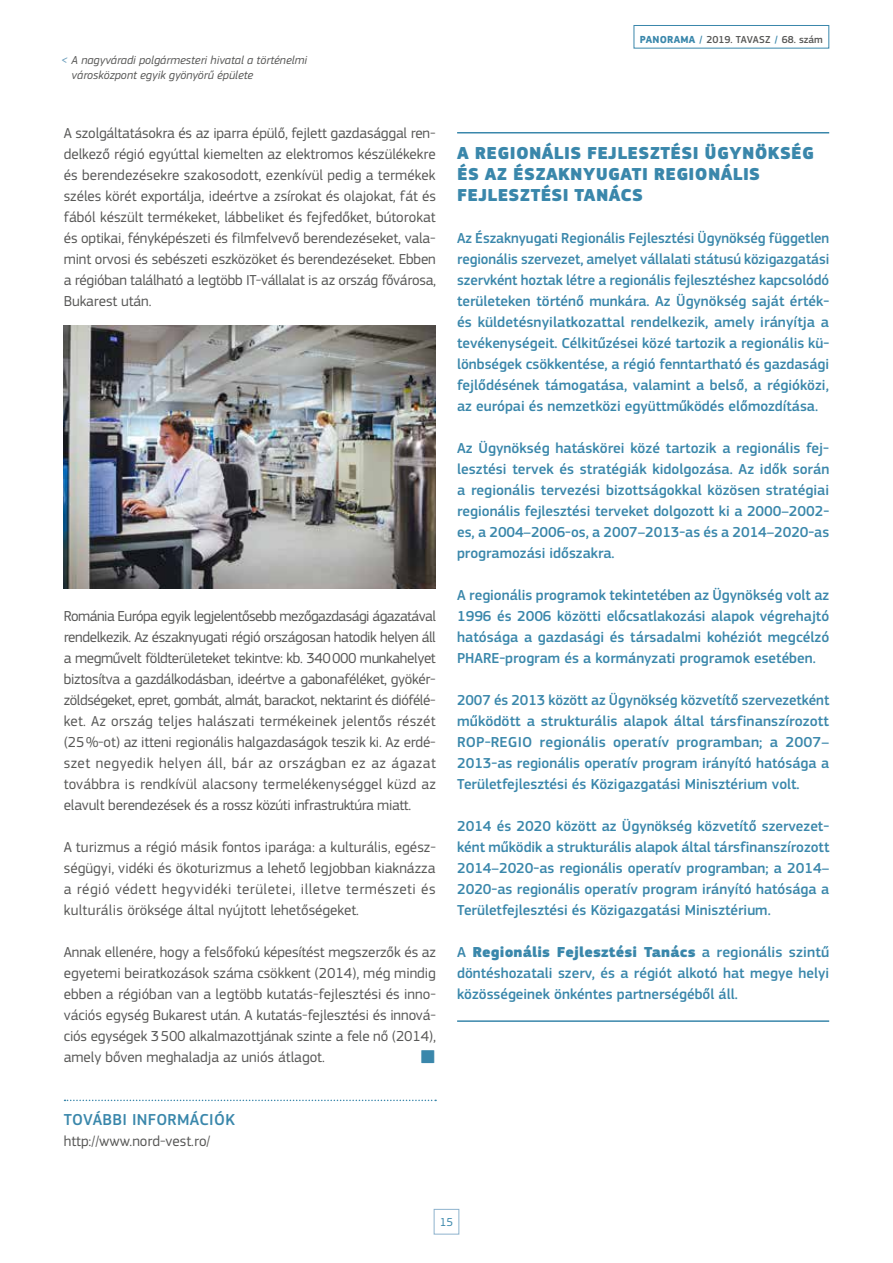
<style>
.page{position:relative;width:893px;height:1263px;background:#fff}
.page>*{position:absolute;margin:0;border:0;box-sizing:border-box;transform-origin:0 0}
.t1{font:900 18px/21px "EC Square Sans Pro";letter-spacing:.02em;color:#3a87ab}
.t2{font:500 16.5px "EC Square Sans Pro";letter-spacing:.02em;color:#3a87ab}
.t3{font:500 15px/21px "EC Square Sans Pro";color:#3a87ab;text-align:justify}
.t4{font:15px/21px "EC Square Sans Pro";letter-spacing:-.005em;color:#575756;text-align:justify}
.t5{font:italic 12px/15px "EC Square Sans Pro";color:#575756}
.t6{font:12px "EC Square Sans Pro";color:#3a87ab}
.t7{font:500 10.5px "EC Square Sans Pro";color:#575756}
.s1{color:#689cbb}
.s2{font-weight:700;color:#3a87ab}
.s3{color:#3a87ab}
.s4{font-weight:900}
</style>
<div class="page">
<div style="left:434px;top:1209px;width:25px;height:25px;border:1px solid #8eb3cd"></div>
<div style="left:634px;top:25px;width:195px;height:23px;border:1px solid #3a87ab"></div>
<svg style="left:65px;top:1099px;width:371px;height:2px"></svg>
<hr style="left:457px;top:132px;width:372px;height:1px;background:#3a87ab">
<hr style="left:457px;top:1020px;width:372px;height:2px;background:#3a87ab">
<img style="left:64px;top:325px;width:372px;height:264px">
<p class="t5" style="left:72px;top:53px;width:237px;text-indent:-10px"><span class="s1">&lt;</span> A nagyváradi polgármesteri hivatal a történelmi városközpont egyik gyönyörű épülete</p>
<p class="t4" style="left:64px;top:123px;width:374px">A szolgáltatásokra és az iparra épülő, fejlett gazdasággal ren&shy;delkező régió egyúttal kiemelten az elektromos készülékekre és berendezésekre szakosodott, ezenkívül pedig a termékek széles körét exportálja, ideértve a zsírokat és olajokat, fát és fából készült termékeket, lábbeliket és fejfedőket, bútorokat és optikai, fényképészeti és filmfelvevő berendezéseket, vala&shy;mint orvosi és sebészeti eszközöket és berendezéseket. Ebben a régióban található a legtöbb IT-vállalat is az ország fővárosa, Bukarest után.</p>
<p class="t4" style="left:64px;top:606px;width:374px">Románia Európa egyik legjelentősebb mezőgazdasági ágazatával rendelkezik. Az északnyugati régió országosan hatodik helyen áll a megművelt földterületeket tekintve: kb. 340000 munkahelyet biztosítva a gazdálkodásban, ideértve a gabonaféléket, gyökér&shy;zöldségeket, epret, gombát, almát, barackot, nektarint és diófélé&shy;ket. Az ország teljes halászati termékeinek jelentős részét (25%-ot) az itteni regionális halgazdaságok teszik ki. Az erdé&shy;szet negyedik helyen áll, bár az országban ez az ágazat továbbra is rendkívül alacsony termelékenységgel küzd az elavult berendezések és a rossz közúti infrastruktúra miatt.</p>
<p class="t4" style="left:64px;top:837px;width:374px">A turizmus a régió másik fontos iparága: a kulturális, egész&shy;ségügyi, vidéki és ökoturizmus a lehető legjobban kiaknázza a régió védett hegyvidéki területei, illetve természeti és kulturális öröksége által nyújtott lehetőségeket.</p>
<p class="t4" style="left:64px;top:942px;width:374px">Annak ellenére, hogy a felsőfokú képesítést megszerzők és az egyetemi beiratkozások száma csökkent (2014), még mindig ebben a régióban van a legtöbb kutatás-fejlesztési és inno&shy;vációs egység Bukarest után. A kutatás-fejlesztési és innová&shy;ciós egységek 3500 alkalmazottjának szinte a fele nő (2014), amely bőven meghaladja az uniós átlagot.</p>
<p class="t2" style="left:64px;top:1110px;width:172px">TOVÁBBI INFORMÁCIÓK</p>
<p class="t4" style="left:64px;top:1131px;width:148px">http://www.nord-vest.ro/</p>
<p class="t7" style="left:640px;top:34px;width:185px"><span class="s2">PANORAMA</span> <span class="s3">/</span> 2019. TAVASZ <span class="s3">/</span> 68. szám</p>
<p class="t1" style="left:457px;top:143px;width:358px">A REGIONÁLIS FEJLESZTÉSI ÜGYNÖKSÉG<br>ÉS AZ ÉSZAKNYUGATI REGIONÁLIS<br>FEJLESZTÉSI TANÁCS</p>
<p class="t3" style="left:457px;top:228px;width:374px">Az Északnyugati Regionális Fejlesztési Ügynökség független regionális szervezet, amelyet vállalati státusú közigazgatási szervként hoztak létre a regionális fejlesztéshez kapcsolódó területeken történő munkára. Az Ügynökség saját érték&shy;és küldetésnyilatkozattal rendelkezik, amely irányítja a tevékenységeit. Célkitűzései közé tartozik a regionális kü&shy;lönbségek csökkentése, a régió fenntartható és gazdasági fejlődésének támogatása, valamint a belső, a régióközi, az európai és nemzetközi együttműködés előmozdítása.</p>
<p class="t3" style="left:457px;top:438px;width:374px">Az Ügynökség hatáskörei közé tartozik a regionális fej&shy;lesztési tervek és stratégiák kidolgozása. Az idők során a regionális tervezési bizottságokkal közösen stratégiai regionális fejlesztési terveket dolgozott ki a 2000–2002- es, a 2004–2006-os, a 2007–2013-as és a 2014–2020-as programozási időszakra.</p>
<p class="t3" style="left:457px;top:585px;width:374px">A regionális programok tekintetében az Ügynökség volt az 1996 és 2006 közötti előcsatlakozási alapok végrehajtó hatósága a gazdasági és társadalmi kohéziót megcélzó PHARE-program és a kormányzati programok esetében.</p>
<p class="t3" style="left:457px;top:690px;width:374px">2007 és 2013 között az Ügynökség közvetítő szervezetként működött a strukturális alapok által társfinanszírozott ROP-REGIO regionális operatív programban; a 2007– 2013-as regionális operatív program irányító hatósága a Területfejlesztési és Közigazgatási Minisztérium volt.</p>
<p class="t3" style="left:457px;top:816px;width:374px">2014 és 2020 között az Ügynökség közvetítő szervezet&shy;ként működik a strukturális alapok által társfinanszírozott 2014–2020-as regionális operatív programban; a 2014– 2020-as regionális operatív program irányító hatósága a Területfejlesztési és Közigazgatási Minisztérium.</p>
<p class="t3" style="left:457px;top:942px;width:374px">A <span class="s4">Regionális Fejlesztési Tanács</span> a regionális szintű döntéshozatali szerv, és a régiót alkotó hat megye helyi közösségeinek önkéntes partnerségéből áll.</p>
<p class="t6" style="left:440px;top:1215px;width:15px">15</p>
</div>
